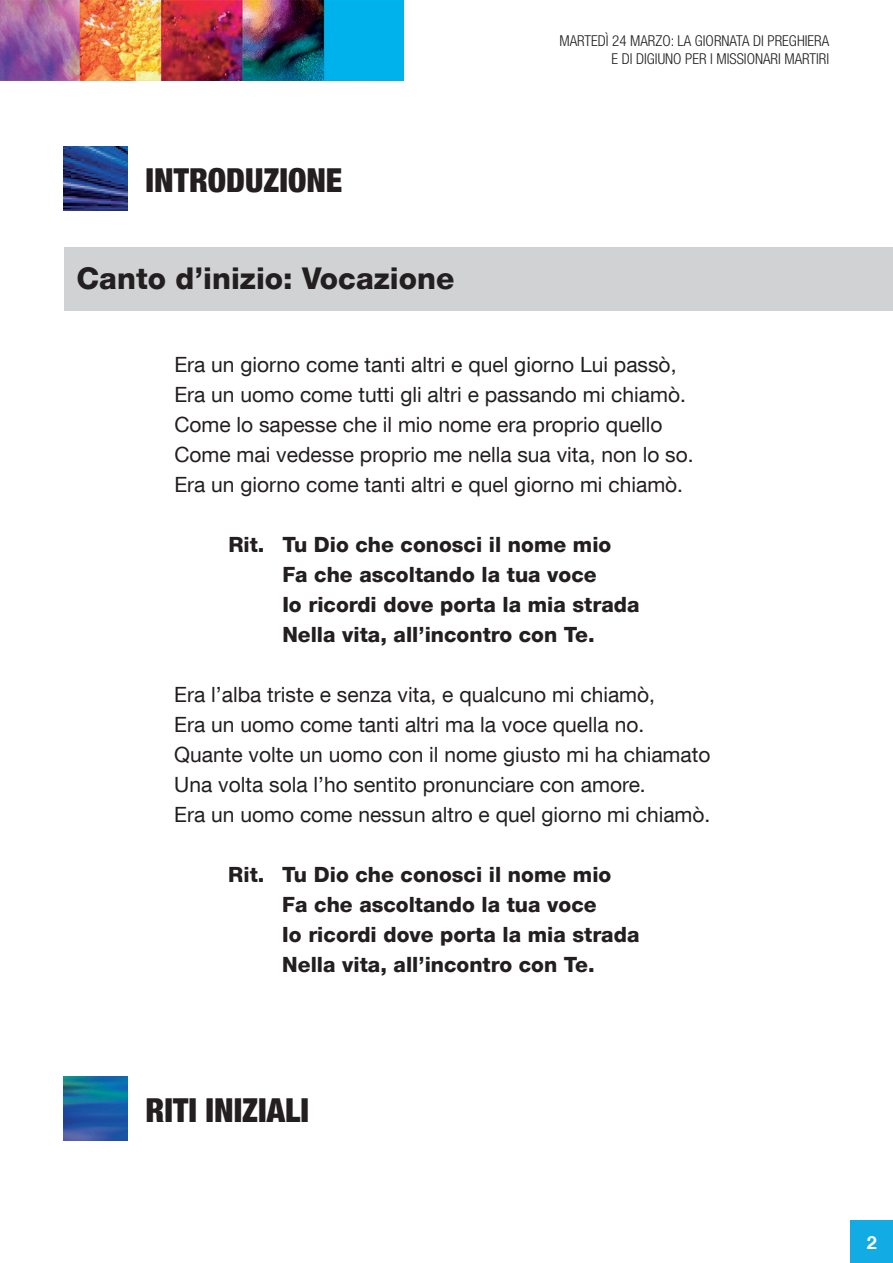
<style>
.page{position:relative;width:893px;height:1263px;background:#fff}
.page>*{position:absolute;margin:0;border:0;box-sizing:border-box;transform-origin:0 0}
.t1{font:900 condensed 33px "Helvetica Neue LT Com";color:#231f20}
.t2{font:800 30px "Helvetica Neue LT Com";color:#231f20}
.t3{font:21px/30px "Helvetica Neue LT Com";color:#231f20}
.t4{font:800 21px/30px "Helvetica Neue LT Com";color:#231f20}
.t5{font:700 18px "Helvetica Neue LT Com";color:#fff}
.t6{font:300 condensed 15px/18px "Helvetica Neue LT Com";color:#231f20;text-align:right}
</style>
<div class="page">
<img style="left:0;top:0;width:404px;height:81px">
<div style="left:850px;top:1220px;width:43px;height:43px;background:#12abe3"></div>
<div style="left:64px;top:247px;width:829px;height:64px;background:#d1d2d4"></div>
<img style="left:64px;top:147px;width:64px;height:63px">
<img style="left:64px;top:1077px;width:64px;height:64px">
<h1 class="t1" style="left:146px;top:160px;width:198px">INTRODUZIONE</h1>
<h2 class="t2" style="left:77px;top:261px;width:379px">Canto d’inizio: Vocazione</h2>
<p class="t6" style="left:559px;top:31px;width:271px">MARTEDÌ 24 MARZO: LA GIORNATA DI PREGHIERA<br>E DI DIGIUNO PER I MISSIONARI MARTIRI</p>
<p class="t3" style="left:174px;top:349px;width:521px">Era un giorno come tanti altri e quel giorno Lui passò, Era un uomo come tutti gli altri e passando mi chiamò.<br>Come lo sapesse che il mio nome era proprio quello Come mai vedesse proprio me nella sua vita, non lo so.<br>Era un giorno come tanti altri e quel giorno mi chiamò.</p>
<p class="t4" style="left:282px;top:530px;width:359px;text-indent:-54px">Rit. Tu Dio che conosci il nome mio<br>Fa che ascoltando la tua voce<br>Io ricordi dove porta la mia strada<br>Nella vita, all’incontro con Te.</p>
<p class="t3" style="left:174px;top:679px;width:538px">Era l’alba triste e senza vita, e qualcuno mi chiamò,<br>Era un uomo come tanti altri ma la voce quella no.<br>Quante volte un uomo con il nome giusto mi ha chiamato Una volta sola l’ho sentito pronunciare con amore.<br>Era un uomo come nessun altro e quel giorno mi chiamò.</p>
<p class="t4" style="left:282px;top:860px;width:359px;text-indent:-54px">Rit. Tu Dio che conosci il nome mio<br>Fa che ascoltando la tua voce<br>Io ricordi dove porta la mia strada<br>Nella vita, all’incontro con Te.</p>
<h1 class="t1" style="left:146px;top:1090px;width:165px">RITI INIZIALI</h1>
<p class="t5" style="left:867px;top:1231px;width:12px">2</p>
</div>
